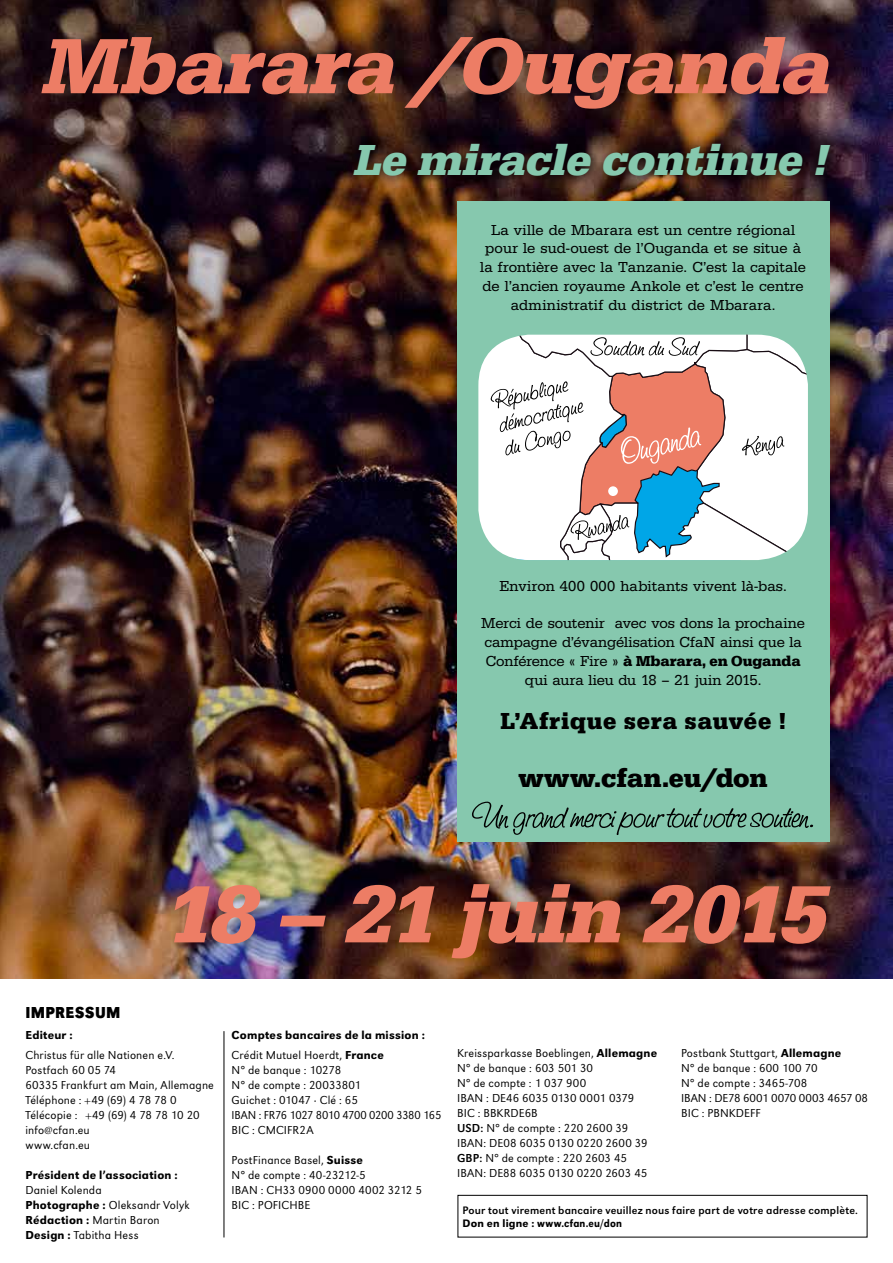
<style>
.page{position:relative;width:893px;height:1263px;background:#fff}
.page>*{position:absolute;margin:0;border:0;box-sizing:border-box;transform-origin:0 0}
.t1{font:italic 700 84px "URW Egyptienne TOT";letter-spacing:-.02em;color:#ed7d65}
.t2{font:italic 700 81px "URW Egyptienne TOT";letter-spacing:-.01em;color:#ed7d65}
.t3{font:italic 700 45px "URW Egyptienne TOT";letter-spacing:-.005em;color:#86c8ae}
.t4{font:700 27px "URW Egyptienne TOT";color:#000}
.t5{font:700 24px "URW Egyptienne TOT";letter-spacing:.025em;color:#000}
.t6{font:700 16.5px "URW Grotesk TOT";letter-spacing:.02em;color:#000;scale:.9 1}
.t7{font:15px/18.8px "URW Egyptienne TOT";color:#000;text-align:center}
.t8{font:300 12px/15px "URW Grotesk TOT";letter-spacing:.01em;color:#000}
.t9{font:500 12px/19.2px "URW Grotesk TOT";letter-spacing:.015em;color:#000}
.t10{font:11.25px "URW Grotesk TOT";letter-spacing:.015em;color:#000}
.t11{font:500 11.25px "URW Grotesk TOT";letter-spacing:.02em;color:#000}
.s1{font-weight:700}
.s2{font-weight:500}
.s3{font-weight:300}
.s4{font-weight:400}
</style>
<div class="page">
<img style="left:0;top:0;width:893px;height:979px">
<div style="left:344px;top:135px;width:495px;height:50px;background:#000;opacity:.75"></div>
<div style="left:457px;top:202px;width:372px;height:640px;background:#86c8ae"></div>
<svg style="left:472px;top:802px;width:341px;height:33px"></svg>
<svg style="left:478px;top:335px;width:330px;height:225px;background:#ddd7d7"></svg>
<hr style="left:224px;top:1031px;width:1px;height:206px;background:#000">
<div style="left:458px;top:1195px;width:409px;height:42px;border:1px solid #000"></div>
<h2 class="t2" style="left:44px;top:18px;width:791px">Mbarara /Ouganda</h2>
<h3 class="t3" style="left:355px;top:134px;width:475px">Le miracle continue !</h3>
<p class="t7" style="left:480px;top:221px;width:327px">La ville de Mbarara est un centre régional pour le sud-ouest de l’Ouganda et se situe à la frontière avec la Tanzanie. C’est la capitale de l’ancien royaume Ankole et c’est le centre administratif du district de Mbarara.</p>
<p class="t7" style="left:499px;top:577px;width:289px">Environ 400 000 habitants vivent là-bas.</p>
<p class="t7" style="left:481px;top:614px;width:325px">Merci de soutenir avec vos dons la prochaine campagne d’évangélisation CfaN ainsi que la Conférence « Fire » <span class="s1">à Mbarara, en Ouganda </span>qui aura lieu du 18 – 21 juin 2015.</p>
<h3 class="t5" style="left:500px;top:706px;width:287px">L’Afrique sera sauvée !</h3>
<h3 class="t4" style="left:519px;top:762px;width:251px">www.cfan.eu/don</h3>
<h1 class="t1" style="left:168px;top:864px;width:662px">18 – 21 juin 2015</h1>
<h3 class="t6" style="left:26px;top:1002px;width:107px">IMPRESSUM</h3>
<p class="t9" style="left:26px;top:1026px;width:49px">Editeur :</p>
<p class="t8" style="left:26px;top:1047px;width:190px">Christus für alle Nationen e.V.<br>Postfach 60 05 74<br>60335 Frankfurt am Main, Allemagne<br>Téléphone : +49 (69) 4 78 78 0<br>Télécopie : +49 (69) 4 78 78 10 20 info@cfan.eu<br>www.cfan.eu</p>
<p class="t9" style="left:26px;top:1165px;width:154px">Président de l’association :</p>
<p class="t8" style="left:26px;top:1182px;width:166px">Daniel Kolenda<br><span class="s2">Photographe :</span> Oleksandr Volyk<br><span class="s2">Rédaction :</span> Martin Baron<br><span class="s2">Design :</span> Tabitha Hess</p>
<p class="t9" style="left:232px;top:1026px;width:195px">Comptes bancaires de la mission :<br><span class="s3">Crédit Mutuel Hoerdt,</span> France</p>
<p class="t8" style="left:232px;top:1062px;width:211px">N° de banque : 10278<br>N° de compte : 20033801<br>Guichet : 01047 · Clé : 65<br>IBAN : FR76 1027 8010 4700 0200 3380 165<br>BIC : CMCIFR2A</p>
<p class="t8" style="left:232px;top:1152px;width:192px">PostFinance Basel, <span class="s2">Suisse<br></span>N° de compte : 40-23212-5<br>IBAN : CH33 0900 0000 4002 3212 5<br>BIC : POFICHBE</p>
<p class="t8" style="left:457px;top:1046px;width:202px">Kreissparkasse Boeblingen, <span class="s2">Allemagne<br></span>N° de banque : 603 501 30<br>N° de compte : 1 037 900<br>IBAN : DE46 6035 0130 0001 0379<br>BIC : BBKRDE6B<br><span class="s4">USD:</span> N° de compte : 220 2600 39<br>IBAN: DE08 6035 0130 0220 2600 39<br><span class="s4">GBP:</span> N° de compte : 220 2603 45<br>IBAN: DE88 6035 0130 0220 2603 45</p>
<p class="t8" style="left:681px;top:1046px;width:188px">Postbank Stuttgart, <span class="s2">Allemagne<br></span>N° de banque : 600 100 70<br>N° de compte : 3465-708<br>IBAN : DE78 6001 0070 0003 4657 08<br>BIC : PBNKDEFF</p>
<p class="t10" style="left:463px;top:1203px;width:397px">Pour tout virement bancaire veuillez nous faire part de votre adresse complète.</p>
<p class="t11" style="left:463px;top:1217px;width:161px">Don en ligne : www.cfan.eu/don</p>
</div>
